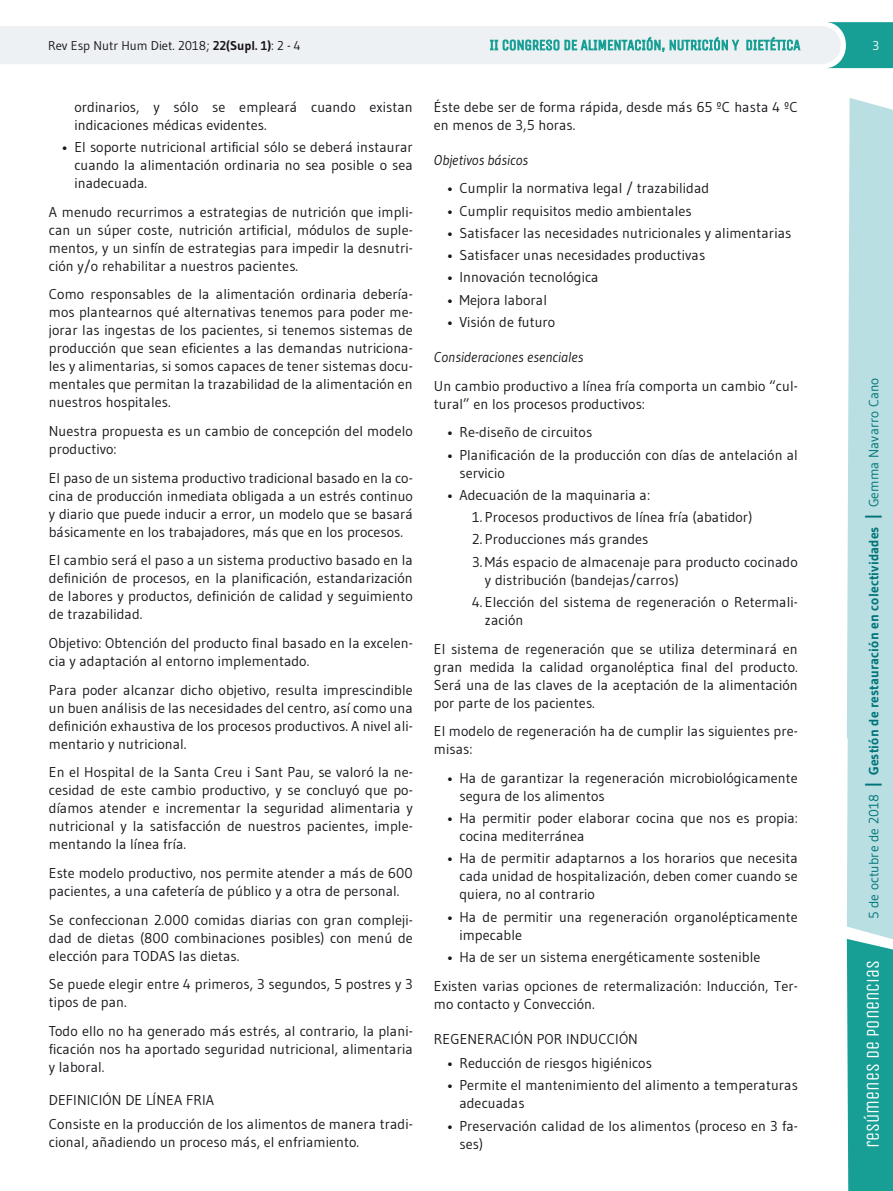
<style>
.page{position:relative;width:893px;height:1191px;background:#fff}
.page>*{position:absolute;margin:0;border:0;box-sizing:border-box;transform-origin:0 0}
.t1{font:18px "Unica One";color:#fff}
.t2{font:14.25px/18px "Gudea";letter-spacing:.005em;color:#1a171c}
.t3{font:italic 14.25px "Gudea";letter-spacing:.005em;color:#1a171c}
.t4{font:700 13.5px "Gudea";letter-spacing:.01em;color:#007479}
.t5{font:12.75px "Gudea";color:#1a171c}
.t6{font:12.75px "Gudea";color:#fff}
.s1{font-weight:700}
.s2{font-weight:400}
.s3{font-size:16.5px}
</style>
<div class="page">
<svg style="left:0;top:22px;width:893px;height:46px"></svg>
<svg style="left:847px;top:98px;width:46px;height:1093px;background:#99d2d2"></svg>
<p class="t5" style="left:48px;top:37px;width:254px">Rev Esp Nutr Hum Diet. 2018; <span class="s1">22(Supl. 1)</span>: 2 - 4</p>
<p class="t6" style="left:873px;top:37px;width:8px">3</p>
<p class="t2" style="left:74px;top:98px;width:340px">ordinarios, y sólo se empleará cuando existan indicaciones médicas evidentes.</p>
<p class="t2" style="left:74px;top:138px;width:340px;text-align:justify;text-indent:-13px">• El soporte nutricional artificial sólo se deberá instaurar cuando la alimentación ordinaria no sea posible o sea inadecuada.</p>
<p class="t2" style="left:49px;top:202px;width:365px;text-align:justify">A menudo recurrimos a estrategias de nutrición que impli&shy;can un súper coste, nutrición artificial, módulos de suple&shy;mentos, y un sinfín de estrategias para impedir la desnutri&shy;ción y/o rehabilitar a nuestros pacientes.</p>
<p class="t2" style="left:49px;top:285px;width:365px;text-align:justify">Como responsables de la alimentación ordinaria debería&shy;mos plantearnos qué alternativas tenemos para poder me&shy;jorar las ingestas de los pacientes, si tenemos sistemas de producción que sean eficientes a las demandas nutriciona&shy;les y alimentarias, si somos capaces de tener sistemas docu&shy;mentales que permitan la trazabilidad de la alimentación en nuestros hospitales.</p>
<p class="t2" style="left:49px;top:422px;width:365px">Nuestra propuesta es un cambio de concepción del modelo productivo:</p>
<p class="t2" style="left:49px;top:468px;width:365px;text-align:justify">El paso de un sistema productivo tradicional basado en la co&shy;cina de producción inmediata obligada a un estrés continuo y diario que puede inducir a error, un modelo que se basará básicamente en los trabajadores, más que en los procesos.</p>
<p class="t2" style="left:49px;top:551px;width:365px;text-align:justify">El cambio será el paso a un sistema productivo basado en la definición de procesos, en la planificación, estandarización de labores y productos, definición de calidad y seguimiento de trazabilidad.</p>
<p class="t2" style="left:49px;top:634px;width:365px">Objetivo: Obtención del producto final basado en la excelen&shy;cia y adaptación al entorno implementado.</p>
<p class="t2" style="left:49px;top:680px;width:365px;text-align:justify">Para poder alcanzar dicho objetivo, resulta imprescindible un buen análisis de las necesidades del centro, así como una definición exhaustiva de los procesos productivos. A nivel ali&shy;mentario y nutricional.</p>
<p class="t2" style="left:49px;top:763px;width:365px;text-align:justify">En el Hospital de la Santa Creu i Sant Pau, se valoró la ne&shy;cesidad de este cambio productivo, y se concluyó que po&shy;díamos atender e incrementar la seguridad alimentaria y nutricional y la satisfacción de nuestros pacientes, imple&shy;mentando la línea fría.</p>
<p class="t2" style="left:49px;top:863px;width:365px">Este modelo productivo, nos permite atender a más de 600 pacientes, a una cafetería de público y a otra de personal.</p>
<p class="t2" style="left:49px;top:910px;width:365px;text-align:justify">Se confeccionan 2.000 comidas diarias con gran compleji&shy;dad de dietas (800 combinaciones posibles) con menú de elección para TODAS las dietas.</p>
<p class="t2" style="left:49px;top:975px;width:365px">Se puede elegir entre 4 primeros, 3 segundos, 5 postres y 3 tipos de pan.</p>
<p class="t2" style="left:49px;top:1021px;width:365px;text-align:justify">Todo ello no ha generado más estrés, al contrario, la plani&shy;ficación nos ha aportado seguridad nutricional, alimentaria y laboral.</p>
<p class="t2" style="left:49px;top:1087px;width:365px;line-height:24.5px">DEFINICIÓN DE LÍNEA FRIA<br>Consiste en la producción de los alimentos de manera tradi-</p>
<p class="t2" style="left:49px;top:1133px;width:312px">cional, añadiendo un proceso más, el enfriamiento.</p>
<p class="t2" style="left:434px;top:97px;width:365px">Éste debe ser de forma rápida, desde más 65 ºC hasta 4 ºC en menos de 3,5 horas.</p>
<p class="t3" style="left:434px;top:151px;width:96px">Objetivos básicos</p>
<p class="t2" style="left:447px;top:179px;width:264px">• Cumplir la normativa legal / trazabilidad</p>
<p class="t2" style="left:447px;top:201px;width:246px">• Cumplir requisitos medio ambientales</p>
<p class="t2" style="left:447px;top:224px;width:346px">• Satisfacer las necesidades nutricionales y alimentarias</p>
<p class="t2" style="left:447px;top:246px;width:260px">• Satisfacer unas necesidades productivas</p>
<p class="t2" style="left:447px;top:268px;width:153px">• Innovación tecnológica</p>
<p class="t2" style="left:447px;top:290px;width:102px">• Mejora laboral</p>
<p class="t2" style="left:447px;top:313px;width:110px">• Visión de futuro</p>
<p class="t3" style="left:434px;top:348px;width:151px">Consideraciones esenciales</p>
<p class="t2" style="left:434px;top:376px;width:365px">Un cambio productivo a línea fría comporta un cambio “cul&shy;tural” en los procesos productivos:</p>
<p class="t2" style="left:447px;top:423px;width:147px">• Re-diseño de circuitos</p>
<p class="t2" style="left:459px;top:445px;width:340px;text-indent:-13px">• Planificación de la producción con días de antelación al servicio</p>
<p class="t2" style="left:447px;top:485px;width:205px">• Adecuación de la maquinaria a:</p>
<p class="t2" style="left:472px;top:508px;width:282px">1. Procesos productivos de línea fría (abatidor)</p>
<p class="t2" style="left:472px;top:530px;width:178px">2. Producciones más grandes</p>
<p class="t2" style="left:485px;top:552px;width:314px;text-indent:-13px">3. Más espacio de almacenaje para producto cocinado y distribución (bandejas/carros)</p>
<p class="t2" style="left:485px;top:592px;width:314px;text-indent:-13px">4. Elección del sistema de regeneración o Retermali&shy;zación</p>
<p class="t2" style="left:434px;top:639px;width:365px;text-align:justify">El sistema de regeneración que se utiliza determinará en gran medida la calidad organoléptica final del producto.<br>Será una de las claves de la aceptación de la alimentación por parte de los pacientes.</p>
<p class="t2" style="left:434px;top:722px;width:365px">El modelo de regeneración ha de cumplir las siguientes pre&shy;misas:</p>
<p class="t2" style="left:459px;top:768px;width:340px;text-indent:-13px">• Ha de garantizar la regeneración microbiológicamente segura de los alimentos</p>
<p class="t2" style="left:459px;top:809px;width:340px;text-indent:-13px">• Ha permitir poder elaborar cocina que nos es propia: cocina mediterránea</p>
<p class="t2" style="left:459px;top:849px;width:340px;text-align:justify;text-indent:-13px">• Ha de permitir adaptarnos a los horarios que necesita cada unidad de hospitalización, deben comer cuando se quiera, no al contrario</p>
<p class="t2" style="left:459px;top:907px;width:340px;text-indent:-13px">• Ha de permitir una regeneración organolépticamente impecable</p>
<p class="t2" style="left:434px;top:942px;width:365px;line-height:28.7px;text-indent:13px">• Ha de ser un sistema energéticamente sostenible<br>Existen varias opciones de retermalización: Inducción, Ter-</p>
<p class="t2" style="left:434px;top:994px;width:162px">mo contacto y Convección.</p>
<p class="t2" style="left:434px;top:1029px;width:206px">REGENERACIÓN POR INDUCCIÓN</p>
<p class="t2" style="left:447px;top:1053px;width:207px">• Reducción de riesgos higiénicos</p>
<p class="t2" style="left:459px;top:1076px;width:340px;text-indent:-13px">• Permite el mantenimiento del alimento a temperaturas adecuadas</p>
<p class="t2" style="left:459px;top:1116px;width:340px;text-indent:-13px">• Preservación calidad de los alimentos (proceso en 3 fa&shy;ses)</p>
<p class="t4" style="left:865px;top:919px;width:543px;rotate:-90deg"><span class="s2">5 de octubre de 2018</span> <span class="s3">|</span> Gestión de restauración en colectividades <span class="s3">|</span> <span class="s2">Gemma Navarro Cano</span></p>
<p class="t1" style="left:862px;top:1148px;width:190px;rotate:-90deg">resúmenes de ponencias</p>
</div>
